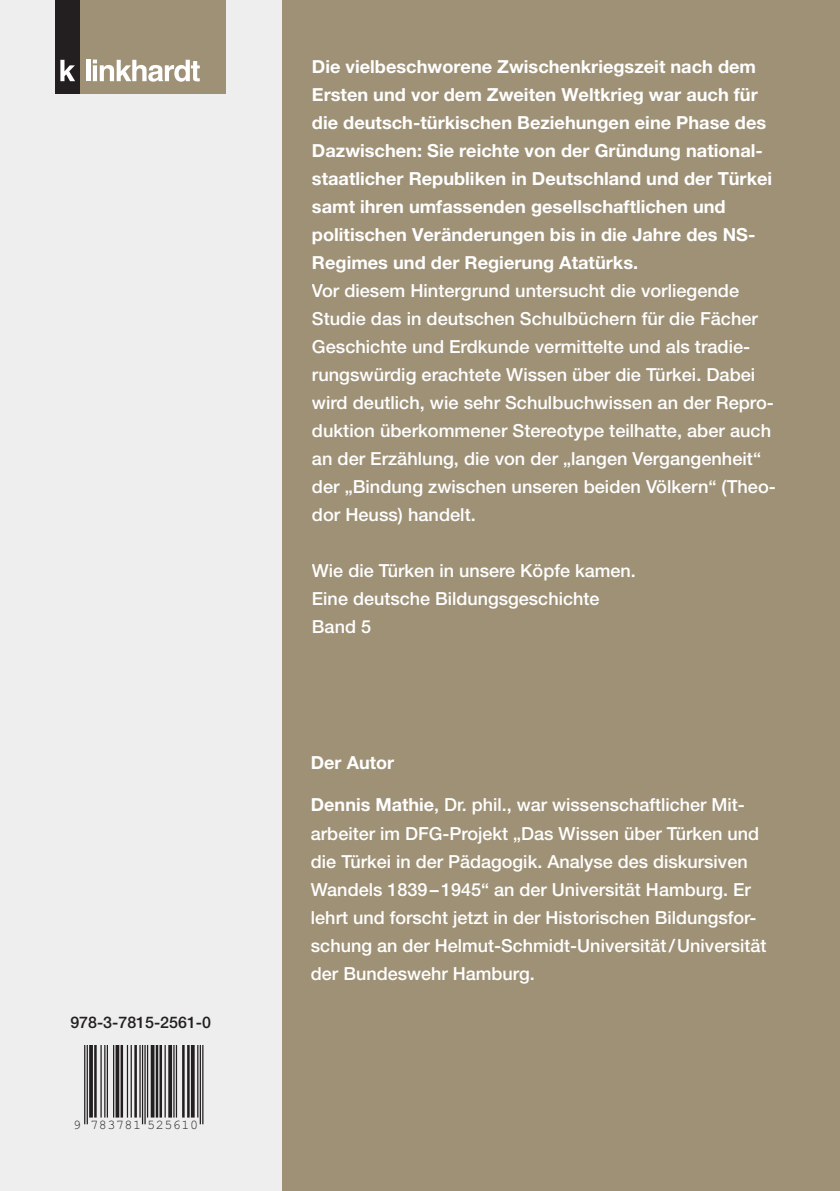
<style>
.page{position:relative;width:840px;height:1191px;background:#fff}
.page>*{position:absolute;margin:0;border:0;box-sizing:border-box;transform-origin:0 0}
.t1{font:500 18px/28px "Helvetica Neue LT Pro";color:#fff}
.t2{font:700 18px/28px "Helvetica Neue LT Pro";color:#fff}
.t3{font:500 16px "Helvetica Neue LT Pro";color:#231f20}
.t4{font:13.4px "Arial";letter-spacing:.035em;color:#231f20}
.s1{font-weight:700}
</style>
<div class="page">
<div style="left:0;top:0;width:839px;height:1191px;background:#eeeeef"></div>
<div style="left:282px;top:0;width:557px;height:1191px;background:#9f9176"></div>
<div style="left:55px;top:0;width:171px;height:94px;background:#9f9176"></div>
<div style="left:55px;top:0;width:25px;height:94px;background:#231f20"></div>
<svg style="left:60px;top:60px;width:15px;height:21px"></svg>
<hr style="left:86px;top:60px;width:4px;height:21px;background:#fff">
<svg style="left:93px;top:60px;width:107px;height:22px"></svg>
<hr style="left:84px;top:1045px;width:1px;height:79px;background:#231f20">
<hr style="left:87px;top:1045px;width:1px;height:79px;background:#231f20">
<svg style="left:89px;top:1045px;width:4px;height:72px"></svg>
<hr style="left:94px;top:1045px;width:3px;height:72px;background:#231f20">
<hr style="left:100px;top:1045px;width:2px;height:72px;background:#231f20">
<hr style="left:104px;top:1045px;width:1px;height:72px;background:#231f20">
<hr style="left:107px;top:1045px;width:1px;height:72px;background:#231f20">
<hr style="left:113px;top:1045px;width:1px;height:72px;background:#231f20">
<svg style="left:115px;top:1045px;width:4px;height:72px"></svg>
<hr style="left:120px;top:1045px;width:3px;height:72px;background:#231f20">
<hr style="left:127px;top:1045px;width:1px;height:72px;background:#231f20">
<hr style="left:130px;top:1045px;width:2px;height:72px;background:#231f20">
<hr style="left:134px;top:1045px;width:3px;height:72px;background:#231f20">
<hr style="left:139px;top:1045px;width:2px;height:72px;background:#231f20">
<hr style="left:142px;top:1045px;width:1px;height:79px;background:#231f20">
<hr style="left:144px;top:1045px;width:2px;height:79px;background:#231f20">
<hr style="left:147px;top:1045px;width:1px;height:72px;background:#231f20">
<hr style="left:151px;top:1045px;width:3px;height:72px;background:#231f20">
<hr style="left:156px;top:1045px;width:2px;height:72px;background:#231f20">
<hr style="left:159px;top:1045px;width:3px;height:72px;background:#231f20">
<hr style="left:164px;top:1045px;width:2px;height:72px;background:#231f20">
<svg style="left:168px;top:1045px;width:4px;height:72px"></svg>
<hr style="left:173px;top:1045px;width:1px;height:72px;background:#231f20">
<hr style="left:176px;top:1045px;width:1px;height:72px;background:#231f20">
<hr style="left:182px;top:1045px;width:2px;height:72px;background:#231f20">
<hr style="left:187px;top:1045px;width:2px;height:72px;background:#231f20">
<hr style="left:191px;top:1045px;width:3px;height:72px;background:#231f20">
<hr style="left:197px;top:1045px;width:1px;height:72px;background:#231f20">
<hr style="left:199px;top:1045px;width:2px;height:79px;background:#231f20">
<hr style="left:202px;top:1045px;width:1px;height:79px;background:#231f20">
<p class="t3" style="left:70px;top:1013px;width:142px">978-3-7815-2561-0</p>
<p class="t4" style="left:73px;top:1116px;width:126px">9 783781 525610</p>
<p class="t2" style="left:312px;top:52px;width:461px">Die vielbeschworene Zwischenkriegszeit nach dem Ersten und vor dem Zweiten Weltkrieg war auch für die deutsch-türkischen Beziehungen eine Phase des Dazwischen: Sie reichte von der Gründung national&shy;staatlicher Republiken in Deutschland und der Türkei samt ihren umfassenden gesellschaftlichen und politischen Veränderungen bis in die Jahre des NS-Regimes und der Regierung Atatürks.</p>
<p class="t1" style="left:312px;top:276px;width:465px">Vor diesem Hintergrund untersucht die vorliegende Studie das in deutschen Schulbüchern für die Fächer Geschichte und Erdkunde vermittelte und als tradie&shy;rungswürdig erachtete Wissen über die Türkei. Dabei wird deutlich, wie sehr Schulbuchwissen an der Repro&shy;duktion überkommener Stereotype teilhatte, aber auch an der Erzählung, die von der „langen Vergangenheit“ der „Bindung zwischen unseren beiden Völkern“ (Theo&shy;dor Heuss) handelt.</p>
<p class="t1" style="left:312px;top:556px;width:325px">Wie die Türken in unsere Köpfe kamen.<br>Eine deutsche Bildungsgeschichte<br>Band 5</p>
<p class="t2" style="left:311px;top:748px;width:85px">Der Autor</p>
<p class="t1" style="left:311px;top:791px;width:456px"><span class="s1">Dennis Mathie</span>, Dr. phil., war wissenschaftlicher Mit&shy;arbeiter im DFG-Projekt „Das Wissen über Türken und die Türkei in der Pädagogik. Analyse des diskursiven Wandels 1839–1945“ an der Universität Hamburg. Er lehrt und forscht jetzt in der Historischen Bildungsfor&shy;schung an der Helmut-Schmidt-Universität/Universität der Bundeswehr Hamburg.</p>
</div>
